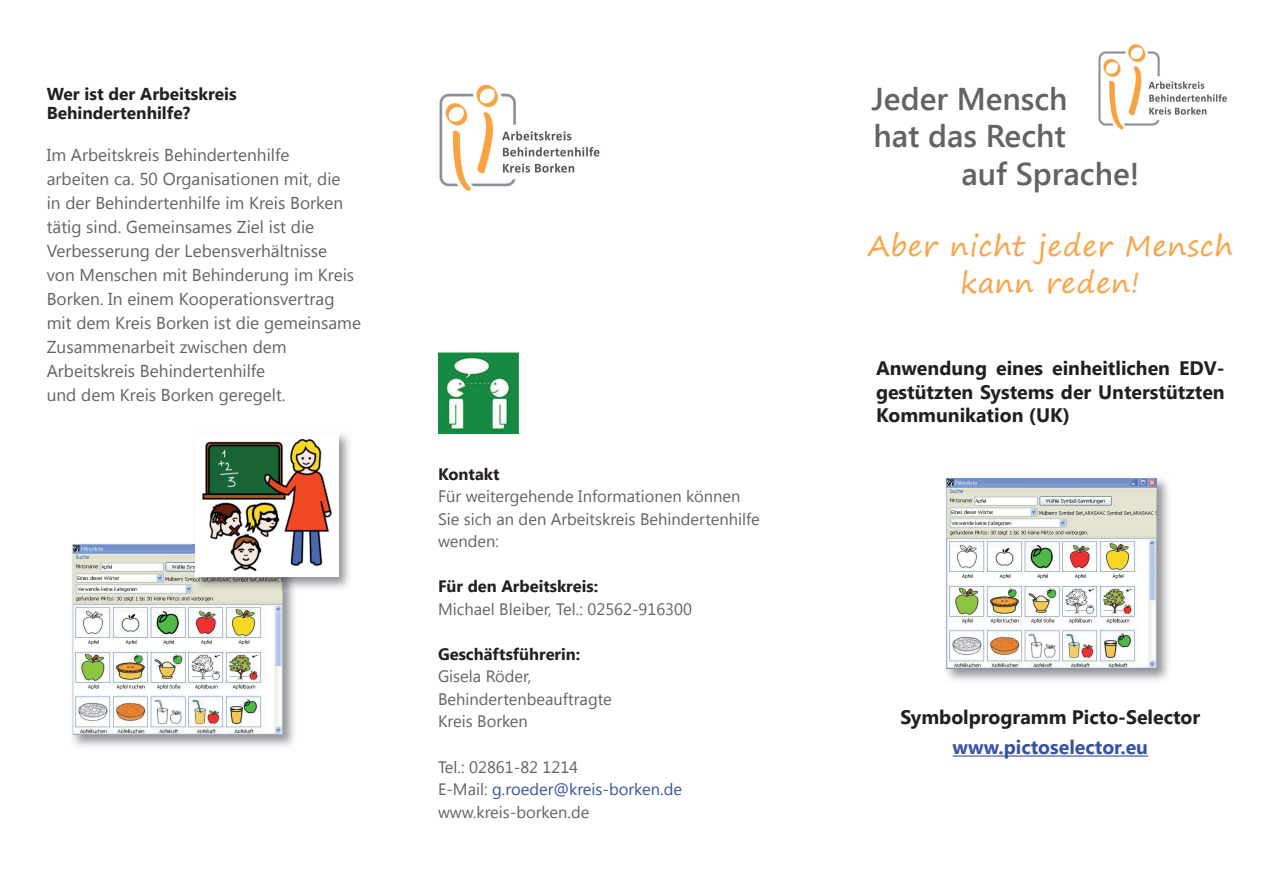
<style>
.page{position:relative;width:1263px;height:893px;background:#fff}
.page>*{position:absolute;margin:0;border:0;box-sizing:border-box;transform-origin:0 0}
.t1{font:600 31.5px "Segoe UI";color:#636366}
.t2{font:28.5px/37.5px "Segoe Print";letter-spacing:.02em;color:#f9a447;text-align:center}
.t3{font:700 19.5px/23.4px "Segoe UI";color:#231f20;text-align:justify}
.t4{font:700 19.5px "Segoe UI";color:#3853a3}
.t5{font:17.25px/24px "Segoe UI";color:#636366}
.t6{font:700 17.25px/19.5px "Segoe UI";color:#231f20}
.t7{font:16.5px/22.5px "Segoe UI";color:#636366}
.t8{font:700 16.5px "Segoe UI";color:#231f20}
.s1{color:#3853a3}
</style>
<div class="page">
<hr style="left:953px;top:755px;width:195px;height:2px;background:#3853a3">
<img style="left:1098px;top:44px;width:129px;height:86px">
<img style="left:438px;top:353px;width:80px;height:80px">
<img style="left:439px;top:84px;width:161px;height:107px">
<img style="left:946px;top:478px;width:223px;height:203px">
<img style="left:946px;top:478px;width:210px;height:191px">
<img style="left:72px;top:544px;width:223px;height:203px">
<img style="left:73px;top:544px;width:209px;height:191px">
<img style="left:297px;top:433px;width:53px;height:156px">
<img style="left:194px;top:543px;width:103px;height:48px">
<img style="left:193px;top:544px;width:89px;height:47px">
<img style="left:195px;top:433px;width:143px;height:143px">
<p class="t6" style="left:47px;top:83px;width:191px">Wer ist der Arbeitskreis<br>Behindertenhilfe?</p>
<p class="t5" style="left:47px;top:142px;width:316px">Im Arbeitskreis Behindertenhilfe<br>arbeiten ca. 50 Organisationen mit, die<br>in der Behindertenhilfe im Kreis Borken tätig sind. Gemeinsames Ziel ist die Verbesserung der Lebensverhältnisse<br>von Menschen mit Behinderung im Kreis Borken. In einem Kooperationsvertrag mit dem Kreis Borken ist die gemeinsame Zusammenarbeit zwischen dem Arbeitskreis Behindertenhilfe<br>und dem Kreis Borken geregelt.</p>
<p class="t8" style="left:438px;top:462px;width:63px">Kontakt</p>
<p class="t7" style="left:438px;top:485px;width:323px">Für weitergehende Informationen können<br>Sie sich an den Arbeitskreis Behindertenhilfe wenden:</p>
<p class="t8" style="left:438px;top:575px;width:162px">Für den Arbeitskreis:</p>
<p class="t7" style="left:438px;top:597px;width:255px">Michael Bleiber, Tel.: 02562-916300</p>
<p class="t8" style="left:438px;top:642px;width:144px">Geschäftsführerin:</p>
<p class="t7" style="left:438px;top:665px;width:175px">Gisela Röder,<br>Behindertenbeauftragte<br>Kreis Borken</p>
<p class="t7" style="left:438px;top:755px;width:246px">Tel.: 02861-82 1214<br>E-Mail: <span class="s1">g.roeder@kreis-borken.de </span>www.kreis-borken.de</p>
<h1 class="t1" style="left:871px;top:76px;width:198px">Jeder Mensch</h1>
<h1 class="t1" style="left:873px;top:114px;width:194px">hat das Recht</h1>
<h1 class="t1" style="left:961px;top:152px;width:180px">auf Sprache!</h1>
<h2 class="t2" style="left:868px;top:226px;width:366px">Aber nicht jeder Mensch kann reden!</h2>
<p class="t3" style="left:876px;top:355px;width:350px">Anwendung eines einheitlichen EDV&shy;gestützten Systems der Unterstützten Kommunikation (UK)</p>
<p class="t3" style="left:900px;top:705px;width:301px">Symbolprogramm Picto-Selector</p>
<p class="t4" style="left:953px;top:733px;width:197px">www.pictoselector.eu</p>
</div>
